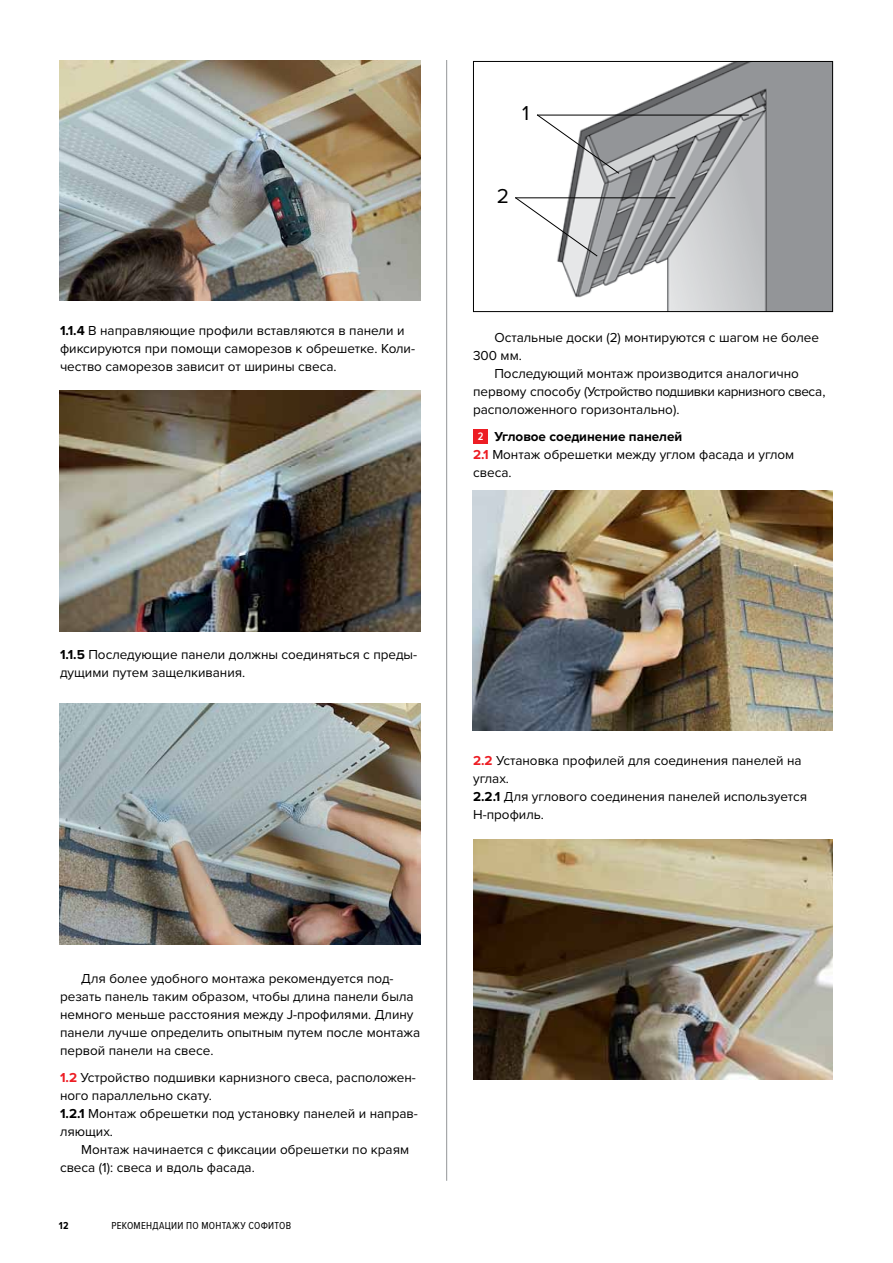
<style>
.page{position:relative;width:893px;height:1263px;background:#fff}
.page>*{position:absolute;margin:0;border:0;box-sizing:border-box;transform-origin:0 0}
.t1{font:20.85px "Proxima Nova";color:#000}
.t2{font:13.5px/18px "Proxima Nova";color:#000}
.t3{font:600 11.25px "Proxima Nova Cond";color:#fff}
.t4{font:10.5px "Proxima Nova Cond";letter-spacing:.025em;color:#000}
.t5{font:700 10.5px "Proxima Nova Cond";color:#000}
.s1{font-weight:700}
.s2{font-weight:700;color:#ed1d24}
</style>
<div class="page">
<img style="left:60px;top:60px;width:361px;height:241px">
<img style="left:60px;top:703px;width:361px;height:241px">
<hr style="left:446px;top:60px;width:1px;height:1121px;background:#939598">
<img style="left:60px;top:391px;width:361px;height:240px">
<img style="left:557px;top:63px;width:274px;height:247px">
<div style="left:473px;top:61px;width:360px;height:251px;border:1px solid #000"></div>
<hr style="left:537px;top:115px;width:212px;height:1px;background:#000">
<hr style="left:515px;top:198px;width:160px;height:1px;background:#000">
<svg style="left:537px;top:114px;width:83px;height:60px"></svg>
<svg style="left:515px;top:197px;width:83px;height:60px"></svg>
<div style="left:473px;top:429px;width:15px;height:15px;background:#ed1d24"></div>
<img style="left:472px;top:490px;width:360px;height:241px">
<img style="left:473px;top:839px;width:360px;height:240px">
<p class="t2" style="left:60px;top:322px;width:357px"><span class="s1">1.1.4</span> В направляющие профили вставляются в панели и фиксируются при помощи саморезов к обрешетке. Коли&shy;чество саморезов зависит от ширины свеса.</p>
<h1 class="t1" style="left:522px;top:101px;width:9px">1</h1>
<h1 class="t1" style="left:497px;top:184px;width:14px">2</h1>
<p class="t2" style="left:473px;top:329px;width:347px;text-indent:21px">Остальные доски (2) монтируются с шагом не более<br>300 мм.</p>
<p class="t2" style="left:473px;top:365px;width:354px;text-indent:21px">Последующий монтаж производится аналогично первому способу (Устройство подшивки карнизного свеса, расположенного горизонтально).</p>
<p class="t2" style="left:473px;top:428px;width:323px;text-indent:21px"><span class="s1">Угловое соединение панелей<br></span><span class="s2">2.1</span> Монтаж обрешетки между углом фасада и углом свеса.</p>
<p class="t3" style="left:478px;top:429px;width:7px">2</p>
<p class="t2" style="left:60px;top:646px;width:359px"><span class="s1">1.1.5</span> Последующие панели должны соединяться с преды&shy;дущими путем защелкивания.</p>
<p class="t2" style="left:473px;top:752px;width:336px"><span class="s2">2.2</span> Установка профилей для соединения панелей на углах.<br><span class="s1">2.2.1</span> Для углового соединения панелей используется<br>H-профиль.</p>
<p class="t2" style="left:60px;top:970px;width:362px;text-indent:21px">Для более удобного монтажа рекомендуется под&shy;резать панель таким образом, чтобы длина панели была немного меньше расстояния между J-профилями. Длину панели лучше определить опытным путем после монтажа первой панели на свесе.</p>
<p class="t2" style="left:60px;top:1068px;width:359px"><span class="s2">1.2</span> Устройство подшивки карнизного свеса, расположен&shy;ного параллельно скату.<br><span class="s1">1.2.1</span> Монтаж обрешетки под установку панелей и направ&shy;ляющих.</p>
<p class="t2" style="left:60px;top:1140px;width:351px;text-indent:21px">Монтаж начинается с фиксации обрешетки по краям свеса (1): свеса и вдоль фасада.</p>
<p class="t5" style="left:59px;top:1219px;width:11px">12</p>
<p class="t4" style="left:112px;top:1219px;width:23px">РЕ КОМЕНДА</p>
<p class="t4" style="left:165px;top:1219px;width:91px">ЦИИ по монтажу СОФИТО</p>
<p class="t4" style="left:286px;top:1219px;width:7px">В</p>
</div>
